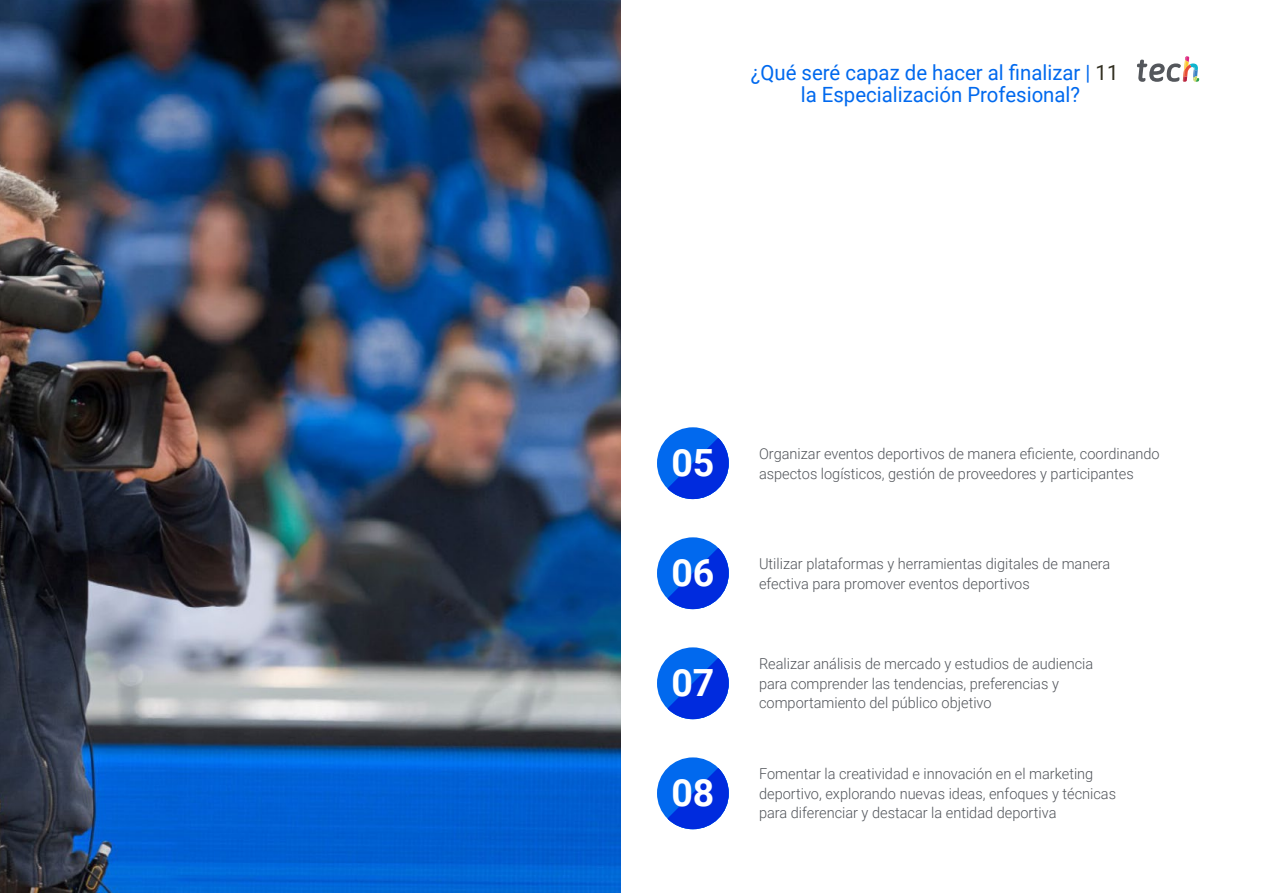
<style>
.page{position:relative;width:1263px;height:893px;background:#fff}
.page>*{position:absolute;margin:0;border:0;box-sizing:border-box;transform-origin:0 0}
.t1{font:700 37.5px "Roboto";color:#fff}
.t2{font:21px/22.5px "Roboto";color:#0169ee;text-align:center}
.t3{font:300 15px/19.5px "Roboto";color:#52555b}
.s1{color:#312e20}
</style>
<div class="page">
<img style="left:0;top:0;width:621px;height:893px">
<svg style="left:1137px;top:56px;width:62px;height:26px"></svg>
<div style="left:657px;top:537px;width:72px;height:72px;background:#0169ee;border-radius:50%"></div>
<svg style="left:667px;top:548px;width:62px;height:61px"></svg>
<div style="left:657px;top:757px;width:72px;height:72px;background:#0169ee;border-radius:50%"></div>
<svg style="left:667px;top:768px;width:62px;height:61px"></svg>
<div style="left:657px;top:647px;width:72px;height:72px;background:#0169ee;border-radius:50%"></div>
<svg style="left:667px;top:658px;width:62px;height:61px"></svg>
<div style="left:657px;top:427px;width:72px;height:72px;background:#0169ee;border-radius:50%"></div>
<svg style="left:667px;top:438px;width:62px;height:61px"></svg>
<h2 class="t2" style="left:751px;top:60px;width:369px">¿Qué seré capaz de hacer al finalizar | <span class="s1">11 </span>la Especialización Profesional?</h2>
<h1 class="t1" style="left:671px;top:436px;width:45px">05</h1>
<p class="t3" style="left:759px;top:443px;width:402px">Organizar eventos deportivos de manera eficiente, coordinando</p>
<p class="t3" style="left:759px;top:463px;width:376px">aspectos logísticos, gestión de proveedores y participantes</p>
<h1 class="t1" style="left:671px;top:546px;width:45px">06</h1>
<p class="t3" style="left:759px;top:553px;width:353px">Utilizar plataformas y herramientas digitales de manera efectiva para promover eventos deportivos</p>
<h1 class="t1" style="left:671px;top:656px;width:45px">07</h1>
<p class="t3" style="left:759px;top:654px;width:336px">Realizar análisis de mercado y estudios de audiencia para comprender las tendencias, preferencias y comportamiento del público objetivo</p>
<h1 class="t1" style="left:671px;top:766px;width:45px">08</h1>
<p class="t3" style="left:759px;top:764px;width:358px">Fomentar la creatividad e innovación en el marketing deportivo, explorando nuevas ideas, enfoques y técnicas para diferenciar y destacar la entidad deportiva</p>
</div>
